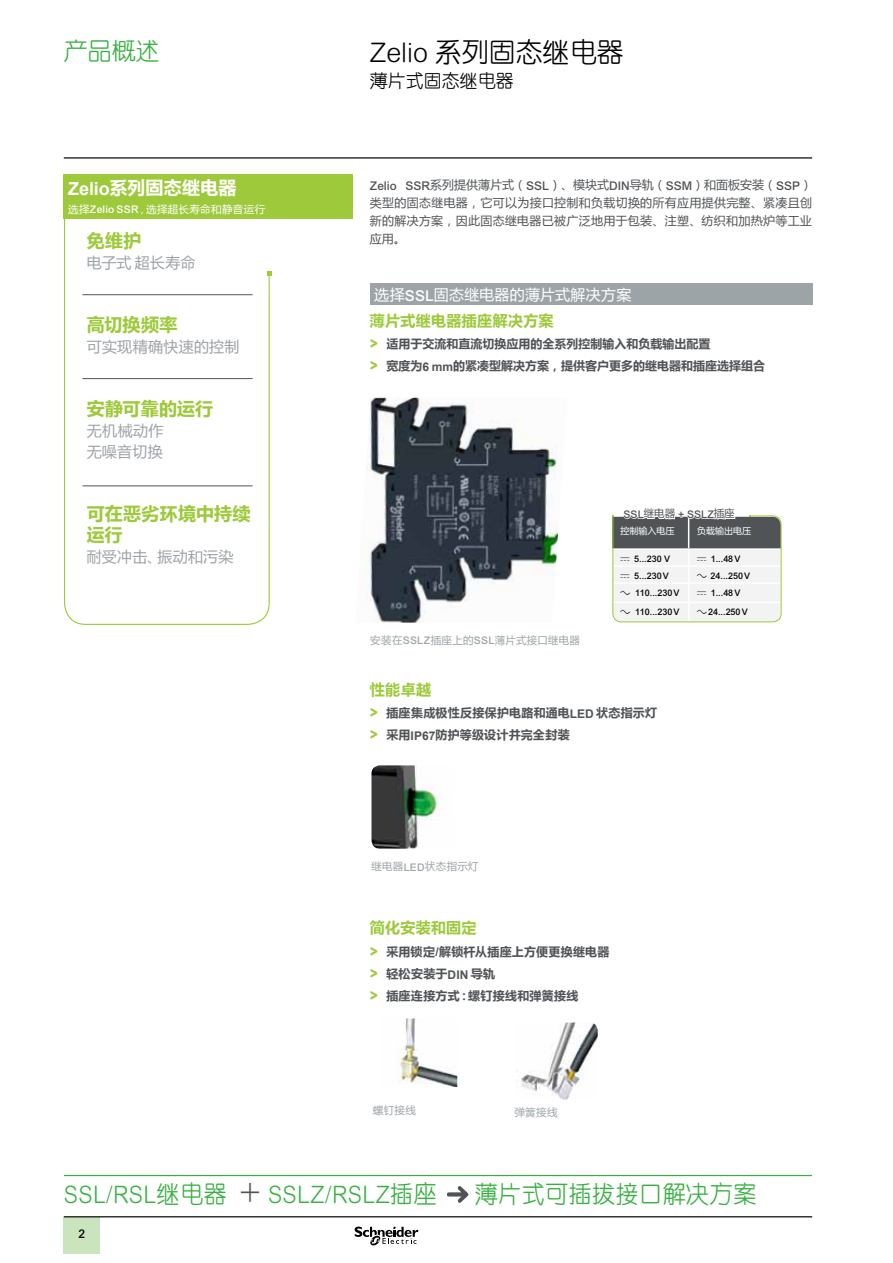
<style>
.page{position:relative;width:893px;height:1263px;background:#fff}
.page>*{position:absolute;margin:0;border:0;box-sizing:border-box;transform-origin:0 0}
.t1{font:27px "H Ye 2 gj";color:#000}
.t2{font:300 24px "Arial Rounded MT Pro";letter-spacing:.02em;color:#39af42;scale:.96 1}
.t3{font:24px "H Ye 2 gj";letter-spacing:.02em;color:#39af42;scale:.96 1}
.t4{font:24px "H Ye 2 gj";letter-spacing:.02em;color:#39af42}
.t5{font:700 18px/21px "Microsoft Ya Hei UI";letter-spacing:.015em;color:#9dc93a}
.t6{font:700 18px "Microsoft Ya Hei UI";letter-spacing:.005em;color:#fff}
.t7{font:18px "H Ye 2 gj";color:#000}
.t8{font:15px/21px "Microsoft Ya Hei UI";letter-spacing:.02em;color:#9da4a7}
.t9{font:15px/25.7px "Microsoft Ya Hei UI";letter-spacing:.015em;color:#fff}
.t10{font:700 15px "Microsoft Ya Hei UI";letter-spacing:.02em;color:#9dc93a}
.t11{font:12px/18px "Microsoft Ya Hei UI";letter-spacing:.025em;color:#515457;text-align:justify}
.t12{font:700 12px/22.2px "Microsoft Ya Hei UI";letter-spacing:.005em;color:#515457}
.t13{font:700 12px/22.2px "Microsoft Ya Hei UI";letter-spacing:.025em;color:#515457}
.t14{font:500 12px "Arial MT Std";color:#000}
.t15{font:10.5px "Microsoft Ya Hei UI";letter-spacing:.03em;color:#9da4a7}
.t16{font:10.5px "Microsoft Ya Hei UI";letter-spacing:.04em;color:#fff}
.t17{font:500 10.5px "Arial MT Std";color:#515457}
.t18{font:500 9px "Arial MT Std";color:#000}
.t19{font:9px "Microsoft Ya Hei UI";color:#fff}
.s1{font-family:"Arial Rounded MT Pro";font-weight:300}
.s2{font-family:"Arial"}
.s3{font-family:"Arial MT Std";font-weight:500}
.s4{font-weight:700;color:#9dc93a}
.s5{font-family:"SE Optimist";font-weight:900;font-size:18px;color:#9dc93a}
.s6{font-family:"Microsoft Ya Hei UI";font-weight:400}
.s7{font-family:"Graph Sch";font-weight:400}
.s8{font-family:"H Ye 2 gj";font-weight:400}
.s9{font-size:36px;color:#515457}
</style>
<div class="page">
<hr style="left:64px;top:157px;width:748px;height:2px;background:#000">
<div style="left:64px;top:1217px;width:36px;height:37px;background:#cae4bd"></div>
<hr style="left:64px;top:1216px;width:748px;height:1px;background:#000">
<svg style="left:355px;top:1226px;width:63px;height:20px"></svg>
<div style="left:64px;top:174px;width:289px;height:45px;background:#9dc93a"></div>
<div style="left:370px;top:283px;width:442px;height:21px;background:#9da4a7"></div>
<hr style="left:64px;top:1175px;width:748px;height:1px;background:#39af42">
<svg style="left:447px;top:1186px;width:21px;height:17px"></svg>
<img style="left:521px;top:1022px;width:77px;height:77px">
<img style="left:398px;top:1018px;width:59px;height:69px">
<img style="left:360px;top:398px;width:198px;height:225px">
<svg style="left:612px;top:515px;width:170px;height:107px"></svg>
<img style="left:371px;top:765px;width:69px;height:84px">
<svg style="left:63px;top:213px;width:207px;height:412px"></svg>
<svg style="left:267px;top:271px;width:4px;height:5px"></svg>
<hr style="left:82px;top:294px;width:171px;height:1px;background:#515457">
<hr style="left:82px;top:378px;width:171px;height:1px;background:#515457">
<hr style="left:82px;top:486px;width:171px;height:1px;background:#515457">
<h2 class="t4" style="left:64px;top:38px;width:97px">产品概述</h2>
<h1 class="t1" style="left:370px;top:38px;width:255px"><span class="s1">Zelio</span> 系列固态继电器</h1>
<h3 class="t7" style="left:370px;top:71px;width:145px">薄片式固态继电器</h3>
<h3 class="t6" style="left:68px;top:175px;width:170px"><span class="s2">Zelio</span>系列固态继电器</h3>
<p class="t16" style="left:68px;top:202px;width:199px">选择<span class="s3">Zelio SSR</span>，选择超长寿命和静音运行</p>
<h3 class="t5" style="left:87px;top:230px;width:56px">免维护</h3>
<p class="t8" style="left:87px;top:252px;width:110px">电子式超长寿命</p>
<h3 class="t5" style="left:87px;top:314px;width:92px">高切换频率</h3>
<p class="t8" style="left:87px;top:336px;width:154px">可实现精确快速的控制</p>
<h3 class="t5" style="left:87px;top:398px;width:128px">安静可靠的运行</h3>
<p class="t8" style="left:87px;top:420px;width:78px">无机械动作无噪音切换</p>
<h3 class="t5" style="left:87px;top:503px;width:165px">可在恶劣环境中持续运行</h3>
<p class="t8" style="left:87px;top:546px;width:148px">耐受冲击、振动和污染</p>
<p class="t11" style="left:370px;top:175px;width:444px"><span class="s3">Zelio SSR</span>系列提供薄片式（<span class="s3">SSL</span>）、模块式<span class="s3">DIN</span>导轨（<span class="s3">SSM</span>）和面板安装（<span class="s3">SSP</span>）类型的固态继电器，它可以为接口控制和负载切换的所有应用提供完整、紧凑且创新的解决方案，因此固态继电器已被广泛地用于包装、注塑、纺织和加热炉等工业应用。</p>
<p class="t9" style="left:370px;top:282px;width:263px">选择<span class="s3">SSL</span>固态继电器的薄片式解决方案<span class="s4">薄片式继电器插座解决方案</span></p>
<p class="t12" style="left:370px;top:332px;width:397px"><span class="s5">&gt;</span> 适用于交流和直流切换应用的全系列控制输入和负载输出配置<br><span class="s5">&gt;</span> 宽度为<span class="s2">6 mm</span>的紧凑型解决方案，提供客户更多的继电器和插座选择组合</p>
<p class="t17" style="left:624px;top:508px;width:113px">SSL<span class="s6">继电器</span> + SSLZ<span class="s6">插座</span></p>
<p class="t15" style="left:370px;top:633px;width:211px">安装在<span class="s3">SSLZ</span>插座上的<span class="s3">SSL</span>薄片式接口继电器</p>
<p class="t19" style="left:621px;top:524px;width:55px">控制输入电压</p>
<p class="t19" style="left:697px;top:524px;width:56px">负载输出电压</p>
<p class="t18" style="left:621px;top:553px;width:51px"><span class="s7">c</span> 5...230 V</p>
<p class="t18" style="left:697px;top:553px;width:45px"><span class="s7">c</span> 1...48V</p>
<p class="t18" style="left:621px;top:570px;width:50px"><span class="s7">c</span> 5...230V</p>
<p class="t18" style="left:697px;top:570px;width:55px"><span class="s7">a</span> 24...250V</p>
<p class="t18" style="left:621px;top:587px;width:60px"><span class="s7">a</span> 110...230V</p>
<p class="t18" style="left:697px;top:587px;width:45px"><span class="s7">c</span> 1...48V</p>
<p class="t18" style="left:621px;top:607px;width:60px"><span class="s7">a</span> 110...230V</p>
<p class="t18" style="left:697px;top:607px;width:52px"><span class="s7">a</span>24...250V</p>
<p class="t10" style="left:370px;top:679px;width:63px">性能卓越</p>
<p class="t12" style="left:370px;top:701px;width:289px"><span class="s5">&gt;</span> 插座集成极性反接保护电路和通电<span class="s2">LED</span> 状态指示灯<span class="s5">&gt;</span> 采用<span class="s2">IP67</span>防护等级设计并完全封装</p>
<p class="t15" style="left:371px;top:859px;width:109px">继电器<span class="s3">LED</span>状态指示灯</p>
<p class="t10" style="left:370px;top:917px;width:108px">简化安装和固定</p>
<p class="t13" style="left:370px;top:940px;width:241px"><span class="s5">&gt;</span> 采用锁定<span class="s2">/</span>解锁杆从插座上方便更换继电器<span class="s5">&gt;</span> 轻松安装于<span class="s2">DIN</span> 导轨<br><span class="s5">&gt;</span> 插座连接方式：螺钉接线和弹簧接线</p>
<p class="t15" style="left:373px;top:1103px;width:45px">螺钉接线</p>
<p class="t15" style="left:514px;top:1105px;width:45px">弹簧接线</p>
<h2 class="t2" style="left:64px;top:1181px;width:390px">SSL/RSL<span class="s8">继电器</span> <span class="s9">+</span> SSLZ/RSLZ<span class="s8">插座</span></h2>
<h2 class="t3" style="left:475px;top:1182px;width:295px">薄片式可插拔接口解决方案</h2>
<p class="t14" style="left:79px;top:1227px;width:8px">2</p>
</div>
